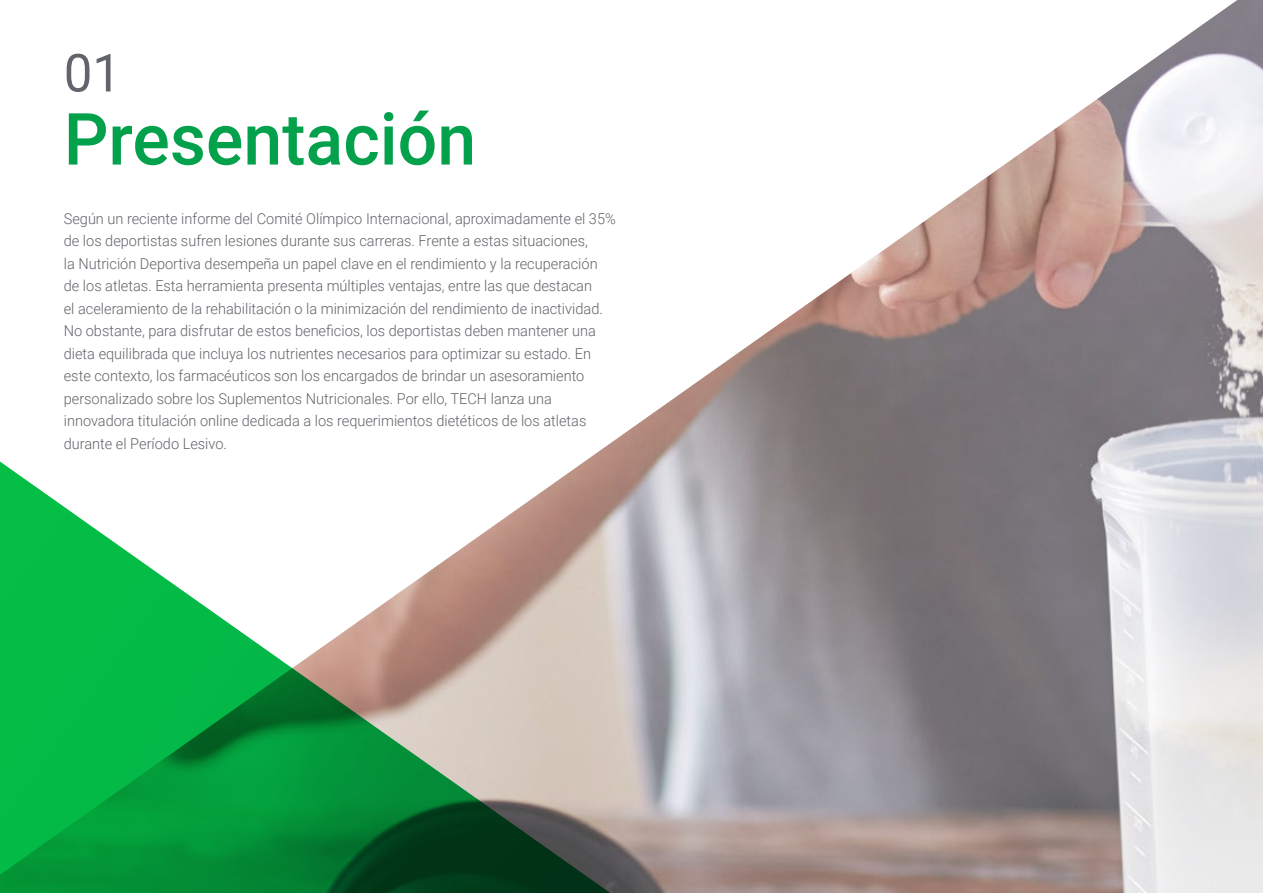
<style>
.page{position:relative;width:1263px;height:893px;background:#fff}
.page>*{position:absolute;margin:0;border:0;box-sizing:border-box;transform-origin:0 0}
.t1{font:500 72px "Roboto";color:#04a14d}
.t2{font:52.5px "Roboto";color:#61646a}
.t3{font:300 15px/22.5px "Roboto";color:#61646a}
</style>
<div class="page">
<img style="left:606px;top:0;width:657px;height:893px">
<svg style="left:0;top:446px;width:640px;height:447px"></svg>
<h2 class="t2" style="left:64px;top:36px;width:59px">01</h2>
<h1 class="t1" style="left:64px;top:89px;width:414px">Presentación</h1>
<p class="t3" style="left:64px;top:207px;width:554px">Según un reciente informe del Comité Olímpico Internacional, aproximadamente el 35% de los deportistas sufren lesiones durante sus carreras. Frente a estas situaciones,<br>la Nutrición Deportiva desempeña un papel clave en el rendimiento y la recuperación de los atletas. Esta herramienta presenta múltiples ventajas, entre las que destacan<br>el aceleramiento de la rehabilitación o la minimización del rendimiento de inactividad.<br>No obstante, para disfrutar de estos beneficios, los deportistas deben mantener una dieta equilibrada que incluya los nutrientes necesarios para optimizar su estado. En este contexto, los farmacéuticos son los encargados de brindar un asesoramiento personalizado sobre los Suplementos Nutricionales. Por ello, TECH lanza una innovadora titulación online dedicada a los requerimientos dietéticos de los atletas durante el Período Lesivo.</p>
</div>
